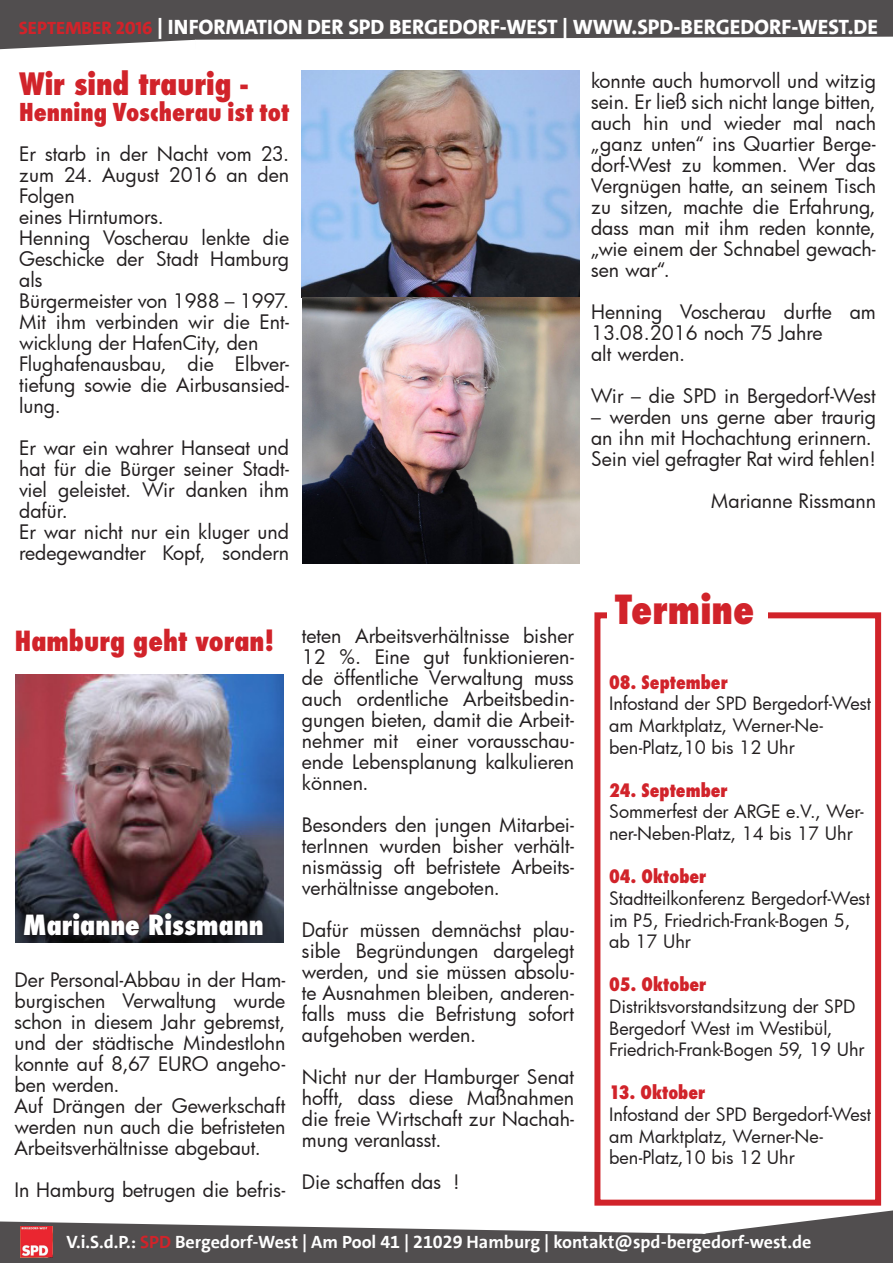
<style>
.page{position:relative;width:893px;height:1263px;background:#fff}
.page>*{position:absolute;margin:0;border:0;box-sizing:border-box;transform-origin:0 0}
.t1{font:800 condensed 39px "Futura";color:#d1232a}
.t2{font:800 condensed 30px "Futura";color:#d1232a}
.t3{font:800 condensed 27px "Futura";color:#d1232a}
.t4{font:800 condensed 27px "Futura";color:#fff}
.t5{font:800 condensed 24px "Futura";color:#d1232a}
.t6{font:800 21px "SPD The Sans Versal";color:#fff}
.t7{font:19.5px/21px "Futura";letter-spacing:-.005em;color:#231f20;text-align:justify}
.t8{font:18px/21.6px "Futura";color:#231f20}
.t9{font:700 18px "SPD The Sans";color:#fff}
.t10{font:800 condensed 18px "Futura";color:#d1232a}
.s1{font-size:18px;color:#d1232a}
.s2{color:#d1232a}
</style>
<div class="page">
<div style="left:0;top:0;width:893px;height:85px;background:#514e4f"></div>
<svg style="left:195px;top:37px;width:698px;height:173px"></svg>
<svg style="left:0;top:40px;width:204px;height:170px"></svg>
<div style="left:0;top:1181px;width:893px;height:82px;background:#514e4f"></div>
<svg style="left:0;top:1181px;width:682px;height:53px;fill:#fff"></svg>
<svg style="left:682px;top:1038px;width:211px;height:196px"></svg>
<div style="left:594px;top:612px;width:287px;height:593px;border:6px solid #d1232a"></div>
<div style="left:607px;top:598px;width:160px;height:24px;background:#fff"></div>
<img style="left:21px;top:1226px;width:31px;height:31px">
<img style="left:16px;top:674px;width:268px;height:268px">
<div style="left:16px;top:905px;width:254px;height:38px;background:#231f20;opacity:.75"></div>
<img style="left:302px;top:71px;width:278px;height:492px">
<p class="t6" style="left:19px;top:13px;width:861px"><span class="s1">SEPTEMBER 2016</span> | INFORMATION DER SPD BERGEDORF-WEST | WWW.SPD-BERGEDORF-WEST.DE</p>
<p class="t7" style="left:591px;top:70px;width:286px">konnte auch humorvoll und witzig sein. Er ließ sich nicht lange bitten, auch hin und wieder mal nach „ganz unten“ ins Quartier Berge&shy;dorf-West zu kommen. Wer das Vergnügen hatte, an seinem Tisch zu sitzen, machte die Erfahrung, dass man mit ihm reden konnte, „wie einem der Schnabel gewach&shy;sen war“.</p>
<p class="t7" style="left:591px;top:301px;width:286px">Henning Voscherau durfte am<br>13.08.2016 noch 75 Jahre</p>
<p class="t7" style="left:591px;top:343px;width:95px">alt werden.</p>
<p class="t7" style="left:591px;top:385px;width:286px">Wir – die SPD in Bergedorf-West</p>
<p class="t7" style="left:591px;top:406px;width:286px">– werden uns gerne aber traurig an ihn mit Hochachtung erinnern.</p>
<p class="t7" style="left:591px;top:448px;width:286px">Sein viel gefragter Rat wird fehlen!</p>
<p class="t7" style="left:711px;top:490px;width:167px">Marianne Rissmann</p>
<p class="t2" style="left:19px;top:64px;width:230px">Wir sind traurig -</p>
<p class="t5" style="left:19px;top:96px;width:272px">Henning Voscherau ist tot</p>
<p class="t7" style="left:19px;top:143px;width:271px">Er starb in der Nacht vom 23. zum 24. August 2016 an den Folgen</p>
<p class="t7" style="left:19px;top:206px;width:146px">eines Hirntumors.</p>
<p class="t7" style="left:19px;top:227px;width:272px">Henning Voscherau lenkte die Geschicke der Stadt Hamburg als</p>
<p class="t7" style="left:19px;top:290px;width:271px">Bürgermeister von 1988 – 1997.</p>
<p class="t7" style="left:19px;top:311px;width:271px">Mit ihm verbinden wir die Ent&shy;wicklung der HafenCity, den</p>
<p class="t7" style="left:19px;top:353px;width:271px">Flughafenausbau, die Elbver&shy;tiefung sowie die Airbusansied&shy;lung.</p>
<p class="t7" style="left:19px;top:437px;width:271px">Er war ein wahrer Hanseat und hat für die Bürger seiner Stadt&shy;viel geleistet. Wir danken ihm dafür.</p>
<p class="t7" style="left:19px;top:521px;width:272px">Er war nicht nur ein kluger und redegewandter Kopf, sondern</p>
<p class="t3" style="left:15px;top:622px;width:261px">Hamburg geht voran!</p>
<p class="t4" style="left:23px;top:906px;width:242px">Marianne Rissmann</p>
<p class="t7" style="left:14px;top:969px;width:272px">Der Personal-Abbau in der Ham&shy;burgischen Verwaltung wurde schon in diesem Jahr gebremst, und der städtische Mindestlohn konnte auf 8,67 EURO angeho&shy;ben werden.</p>
<p class="t7" style="left:14px;top:1095px;width:272px">Auf Drängen der Gewerkschaft werden nun auch die befristeten Arbeitsverhältnisse abgebaut.</p>
<p class="t7" style="left:14px;top:1179px;width:272px">In Hamburg betrugen die befris-</p>
<p class="t7" style="left:302px;top:625px;width:274px">teten Arbeitsverhältnisse bisher 12 %. Eine gut funktionieren&shy;de öffentliche Verwaltung muss auch ordentliche Arbeitsbedin&shy;gungen bieten, damit die Arbeit&shy;nehmer mit einer vorausschau&shy;ende Lebensplanung kalkulieren können.</p>
<p class="t7" style="left:302px;top:814px;width:274px">Besonders den jungen Mitarbei&shy;terInnen wurden bisher verhält&shy;nismässig oft befristete Arbeits&shy;verhältnisse angeboten.</p>
<p class="t7" style="left:302px;top:919px;width:274px">Dafür müssen demnächst plau&shy;sible Begründungen dargelegt werden, und sie müssen absolu&shy;te Ausnahmen bleiben, anderen&shy;falls muss die Befristung sofort aufgehoben werden.</p>
<p class="t7" style="left:302px;top:1066px;width:274px">Nicht nur der Hamburger Senat hofft, dass diese Maßnahmen die freie Wirtschaft zur Nachah&shy;mung veranlasst.</p>
<p class="t7" style="left:302px;top:1171px;width:159px">Die schaffen das !</p>
<p class="t1" style="left:615px;top:583px;width:141px">Termine</p>
<p class="t10" style="left:609px;top:670px;width:120px">08. September</p>
<p class="t8" style="left:609px;top:693px;width:264px">Infostand der SPD Bergedorf-West am Marktplatz, Werner-Ne&shy;ben-Platz,10 bis 12 Uhr</p>
<p class="t10" style="left:609px;top:778px;width:120px">24. September</p>
<p class="t8" style="left:609px;top:801px;width:256px">Sommerfest der ARGE e.V., Wer&shy;ner-Neben-Platz, 14 bis 17 Uhr</p>
<p class="t10" style="left:609px;top:864px;width:99px">04. Oktober</p>
<p class="t8" style="left:609px;top:887px;width:262px">Stadtteilkonferenz Bergedorf-West im P5, Friedrich-Frank-Bogen 5,</p>
<p class="t8" style="left:609px;top:930px;width:83px">ab 17 Uhr</p>
<p class="t10" style="left:609px;top:972px;width:99px">05. Oktober</p>
<p class="t8" style="left:609px;top:995px;width:257px">Distriktsvorstandsitzung der SPD<br>Bergedorf West im Westibül,<br>Friedrich-Frank-Bogen 59, 19 Uhr</p>
<p class="t10" style="left:609px;top:1080px;width:98px">13. Oktober</p>
<p class="t8" style="left:609px;top:1103px;width:264px">Infostand der SPD Bergedorf-West am Marktplatz, Werner-Ne&shy;ben-Platz,10 bis 12 Uhr</p>
<p class="t9" style="left:66px;top:1230px;width:746px">V.i.S.d.P.: <span class="s2">SPD</span> Bergedorf-West | Am Pool 41 | 21029 Hamburg | kontakt@spd-bergedorf-west.de</p>
</div>
